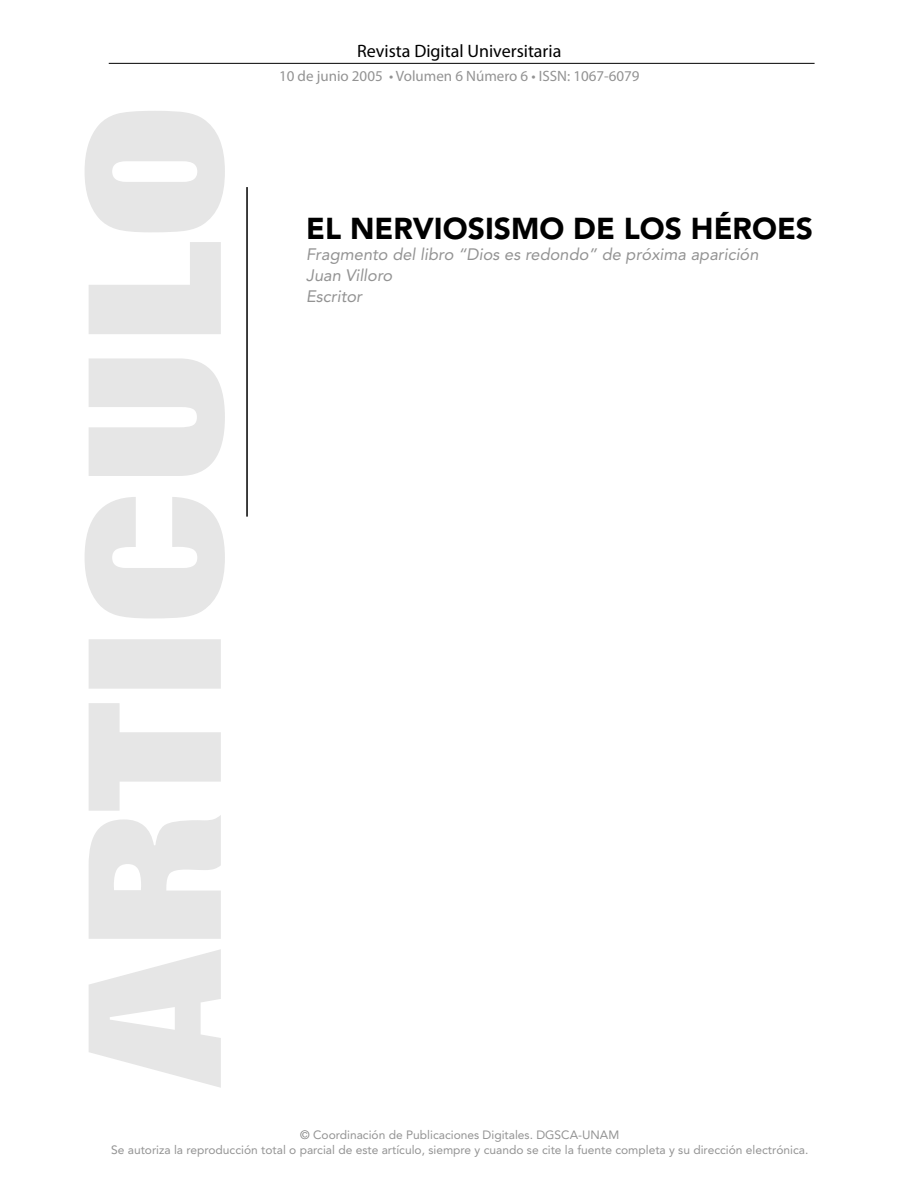
<style>
.page{position:relative;width:918px;height:1188px;background:#fff}
.page>*{position:absolute;margin:0;border:0;box-sizing:border-box;transform-origin:0 0}
.caratula_titulo{font:900 30px "Avenir";color:#000}
.encabezados_bold{font:500 18px "Folio";color:#000}
.caratula_autor{font:italic 16.5px "Avenir";color:#939393}
.encabezados_light{font:500 15px "Folio";color:#939393}
.legales{font:12px "Avenir";color:#939393}
.s1{color:#7c7c7c}
</style>
<div class="page">
<hr style="left:109px;top:63px;width:706px;height:1px;background:#000">
<svg style="left:85px;top:111px;width:140px;height:977px;fill:#e6e6e6"></svg>
<hr style="left:246px;top:187px;width:2px;height:330px;background:#000">
<p class="encabezados_bold" style="left:357px;top:41px;width:206px">Revista Digital Universitaria</p>
<p class="encabezados_light" style="left:279px;top:68px;width:362px">10 de junio 2005 • Volumen 6 Número 6 • ISSN: 1067-6079</p>
<p class="caratula_titulo" style="left:306px;top:210px;width:509px">EL NERVIOSISMO DE LOS HÉROES</p>
<p class="caratula_autor" style="left:306px;top:244px;width:454px">Fragmento del libro “Dios es redondo” de próxima aparición</p>
<p class="caratula_autor" style="left:306px;top:265px;width:88px">Juan Villoro</p>
<p class="caratula_autor" style="left:306px;top:286px;width:57px">Escritor</p>
<p class="legales" style="left:300px;top:1128px;width:321px"><span class="s1">©</span> Coordinación de Publicaciones Digitales. DGSCA-UNAM</p>
<p class="legales" style="left:111px;top:1143px;width:699px">Se autoriza la reproducción total o parcial de este artículo, siempre y cuando se cite la fuente completa y su dirección electrónica.</p>
</div>
